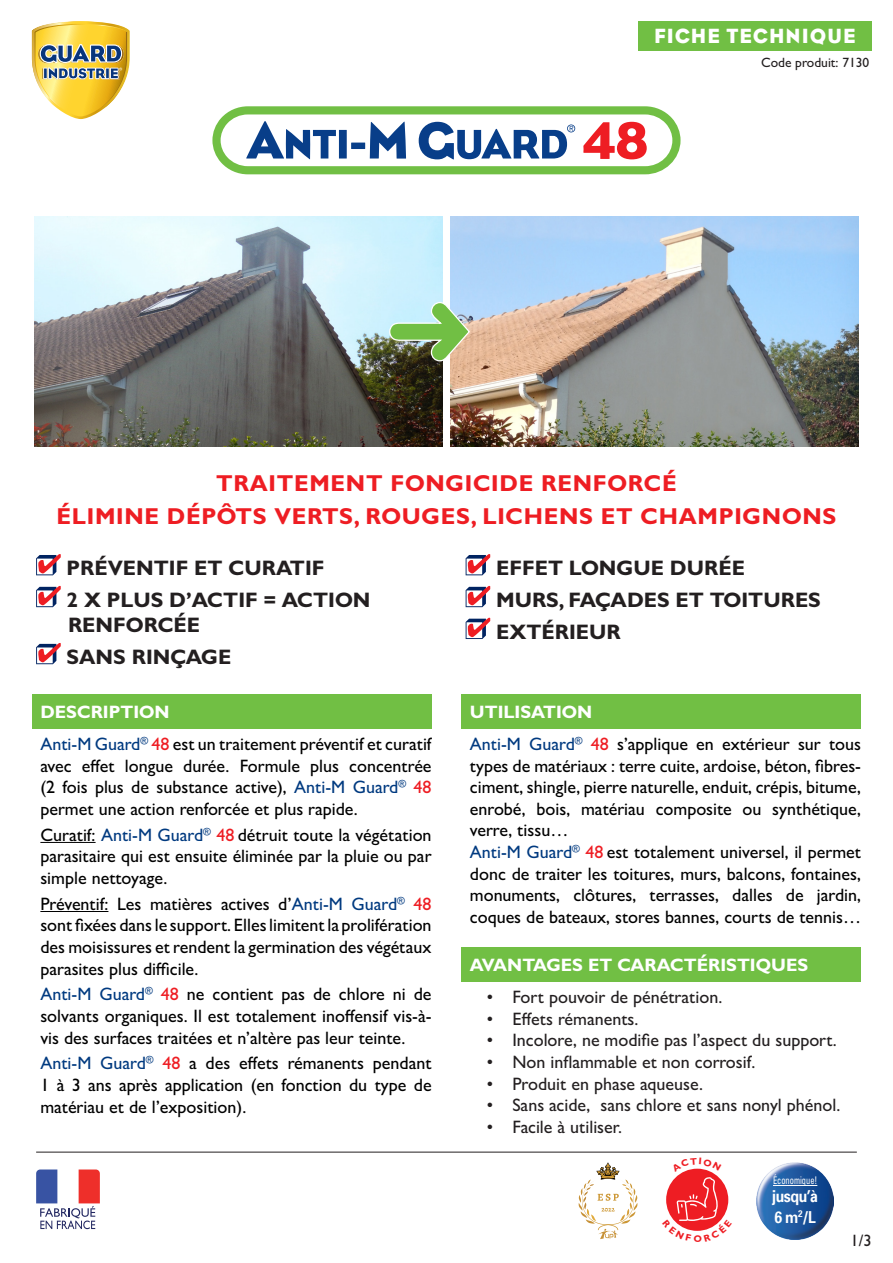
<style>
.page{position:relative;width:893px;height:1263px;background:#fff}
.page>*{position:absolute;margin:0;border:0;box-sizing:border-box;transform-origin:0 0}
.t1{font:700 23.1px "Gill Sans MT Std";letter-spacing:.03em;color:#ee1d23}
.Retrait_corps_de_tex{font:700 21px/25.2px "Gill Sans MT Std";color:#231f20}
.t2{font:21px "Eagle";letter-spacing:.05em;color:#fff}
.Retrait_corps_de_tex-2{font:500 18px/21.6px "Gill Sans MT Std";color:#000;text-align:justify}
.t3{font:500 18px "Gill Sans MT Std";color:#231f20}
.Retrait_corps_de_tex-3{font:700 18px "Gill Sans MT Std";color:#fff}
.t4{font:700 16.5px "Univers 65";letter-spacing:-.03em;color:#fff;scale:.85 1}
.Retrait_corps_de_tex-4{font:500 16.5px "Gill Sans MT Std";color:#231f20}
.t5{font:500 13.5px "Gill Sans MT Std";color:#231f20}
.t6{font:condensed 10.5px "Univers";color:#fff;scale:.8 1}
.s1{color:#003a80}
.s2{color:#ee1d23}
</style>
<div class="page">
<svg style="left:212px;top:106px;width:468px;height:68px"></svg>
<div style="left:638px;top:21px;width:234px;height:30px;background:#71bf44"></div>
<hr style="left:40px;top:842px;width:56px;height:1px;background:#000">
<hr style="left:40px;top:911px;width:68px;height:1px;background:#000">
<div style="left:32px;top:694px;width:400px;height:34px;background:#71bf44"></div>
<div style="left:461px;top:694px;width:400px;height:34px;background:#71bf44"></div>
<div style="left:461px;top:948px;width:400px;height:34px;background:#71bf44"></div>
<svg style="left:36px;top:554px;width:25px;height:21px"></svg>
<svg style="left:36px;top:586px;width:25px;height:21px"></svg>
<svg style="left:36px;top:643px;width:25px;height:21px"></svg>
<svg style="left:466px;top:554px;width:24px;height:21px"></svg>
<svg style="left:466px;top:586px;width:24px;height:21px"></svg>
<svg style="left:466px;top:618px;width:24px;height:21px"></svg>
<svg style="left:32px;top:21px;width:98px;height:98px"></svg>
<img style="left:451px;top:217px;width:408px;height:229px">
<img style="left:34px;top:217px;width:408px;height:229px">
<img style="left:389px;top:302px;width:81px;height:59px">
<hr style="left:36px;top:1152px;width:821px;height:1px;background:#231f20">
<svg style="left:36px;top:1169px;width:64px;height:60px"></svg>
<img style="left:757px;top:1162px;width:76px;height:77px">
<hr style="left:773px;top:1185px;width:44px;height:1px;background:#fff">
<svg style="left:579px;top:1162px;width:58px;height:77px"></svg>
<svg style="left:666px;top:1168px;width:63px;height:63px"></svg>
<p class="t2" style="left:654px;top:24px;width:203px">FICHE TECHNIQUE</p>
<p class="t5" style="left:761px;top:54px;width:110px">Code produit: 7130</p>
<p class="t1" style="left:216px;top:468px;width:462px">TRAITEMENT FONGICIDE RENFORCÉ</p>
<p class="t1" style="left:57px;top:502px;width:781px">ÉLIMINE DÉPÔTS VERTS, ROUGES, LICHENS ET CHAMPIGNONS</p>
<p class="Retrait_corps_de_tex" style="left:67px;top:555px;width:259px">PRÉVENTIF ET CURATIF</p>
<p class="Retrait_corps_de_tex" style="left:67px;top:587px;width:305px">2 X PLUS D’ACTIF = ACTION<br>RENFORCÉE</p>
<p class="Retrait_corps_de_tex" style="left:67px;top:644px;width:166px">SANS RINÇAGE</p>
<p class="Retrait_corps_de_tex-3" style="left:40px;top:700px;width:131px">DESCRIPTION</p>
<p class="Retrait_corps_de_tex-2" style="left:40px;top:733px;width:393px"><span class="s1">Anti-M Guard</span><sup>®</sup> <span class="s2">48</span> est un traitement préventif et curatif avec effet longue durée. Formule plus concentrée (2 fois plus de substance active), <span class="s1">Anti-M Guard</span><sup>®</sup> <span class="s2">48 </span>permet une action renforcée et plus rapide.</p>
<p class="Retrait_corps_de_tex-2" style="left:40px;top:824px;width:393px">Curatif: <span class="s1">Anti-M Guard</span><sup>®</sup> <span class="s2">48</span> détruit toute la végétation parasitaire qui est ensuite éliminée par la pluie ou par simple nettoyage.</p>
<p class="Retrait_corps_de_tex-2" style="left:40px;top:893px;width:393px">Préventif: Les matières actives d’<span class="s1">Anti-M Guard</span><sup>®</sup> <span class="s2">48 </span>sont fixées dans le support. Elles limitent la prolifération des moisissures et rendent la germination des végétaux parasites plus difficile.</p>
<p class="Retrait_corps_de_tex-2" style="left:40px;top:983px;width:393px"><span class="s1">Anti-M Guard</span><sup>®</sup> <span class="s2">48</span> ne contient pas de chlore ni de solvants organiques. Il est totalement inoffensif vis-à&shy;vis des surfaces traitées et n’altère pas leur teinte.</p>
<p class="Retrait_corps_de_tex-2" style="left:40px;top:1052px;width:393px"><span class="s1">Anti-M Guard</span><sup>®</sup> <span class="s2">48</span> a des effets rémanents pendant 1 à 3 ans après application (en fonction du type de matériau et de l’exposition).</p>
<p class="Retrait_corps_de_tex" style="left:496px;top:555px;width:250px">EFFET LONGUE DURÉE</p>
<p class="Retrait_corps_de_tex" style="left:496px;top:587px;width:326px">MURS, FAÇADES ET TOITURES</p>
<p class="Retrait_corps_de_tex" style="left:496px;top:619px;width:126px">EXTÉRIEUR</p>
<p class="Retrait_corps_de_tex-3" style="left:470px;top:700px;width:124px">UTILISATION</p>
<p class="Retrait_corps_de_tex-2" style="left:470px;top:733px;width:393px"><span class="s1">Anti-M Guard</span><sup>®</sup> <span class="s2">48</span> s’applique en extérieur sur tous types de matériaux : terre cuite, ardoise, béton, fibres&shy;ciment, shingle, pierre naturelle, enduit, crépis, bitume, enrobé, bois, matériau composite ou synthétique, verre, tissu…</p>
<p class="Retrait_corps_de_tex-2" style="left:470px;top:841px;width:393px"><span class="s1">Anti-M Guard</span><sup>®</sup> <span class="s2">48</span> est totalement universel, il permet donc de traiter les toitures, murs, balcons, fontaines, monuments, clôtures, terrasses, dalles de jardin, coques de bateaux, stores bannes, courts de tennis…</p>
<p class="Retrait_corps_de_tex-3" style="left:470px;top:953px;width:340px">AVANTAGES ET CARACTÉRISTIQUES</p>
<p class="t3" style="left:487px;top:986px;width:237px">• Fort pouvoir de pénétration.</p>
<p class="t3" style="left:487px;top:1008px;width:153px">• Effets rémanents.</p>
<p class="t3" style="left:487px;top:1030px;width:351px">• Incolore, ne modifie pas l’aspect du support.</p>
<p class="t3" style="left:487px;top:1051px;width:270px">• Non inflammable et non corrosif.</p>
<p class="t3" style="left:487px;top:1073px;width:218px">• Produit en phase aqueuse.</p>
<p class="t3" style="left:487px;top:1094px;width:355px">• Sans acide, sans chlore et sans nonyl phénol.</p>
<p class="t3" style="left:487px;top:1116px;width:137px">• Facile à utiliser.</p>
<p class="t6" style="left:773px;top:1174px;width:57px">Économique!</p>
<p class="t4" style="left:772px;top:1186px;width:55px">jusqu’à</p>
<p class="t4" style="left:774px;top:1206px;width:50px">6 m<sup>2</sup>/L</p>
<p class="Retrait_corps_de_tex-4" style="left:851px;top:1230px;width:23px">1/3</p>
</div>
